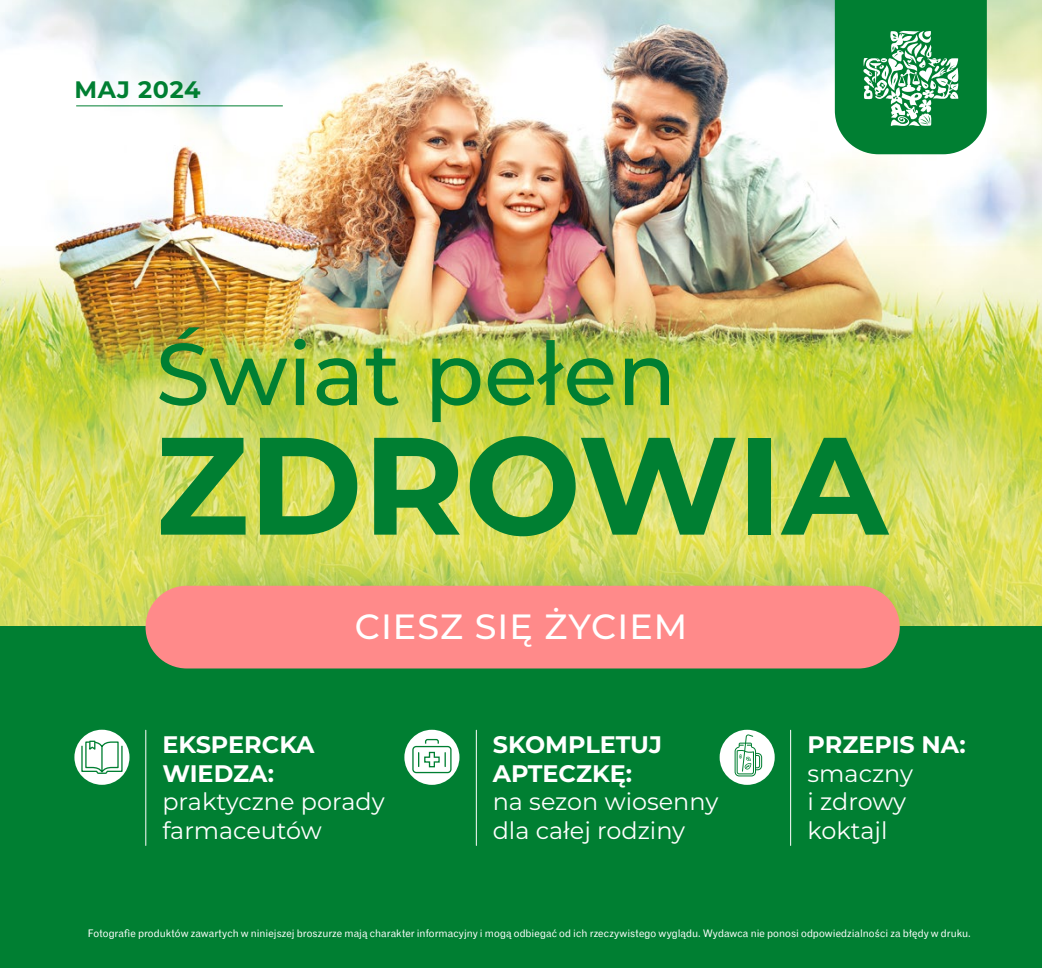
<style>
.page{position:relative;width:1042px;height:968px;background:#fff}
.page>*{position:absolute;margin:0;border:0;box-sizing:border-box;transform-origin:0 0}
.t1{font:700 138.25px "Montserrat";color:#007f32}
.t2{font:500 87.5px "Montserrat";color:#007f32}
.t3{font:500 35px "Montserrat";letter-spacing:.03em;color:#fff}
.t4{font:23.97px/28.7px "Montserrat";color:#fff}
.t5{font:700 23.97px/28.7px "Montserrat";color:#fff}
.t6{font:700 23.8px "Montserrat";letter-spacing:.03em;color:#007f32}
.t7{font:10.5px "Gothic 720 EU";letter-spacing:.005em;color:#fff}
</style>
<div class="page">
<img style="left:0;top:0;width:1042px;height:246px">
<img style="left:0;top:246px;width:1042px;height:380px">
<svg style="left:835px;top:0;width:152px;height:154px;background:#2c9555"></svg>
<div style="left:0;top:626px;width:1042px;height:341px;background:#007f32"></div>
<div style="left:117px;top:541px;width:840px;height:171px;background:#007f32;opacity:.34"></div>
<div style="left:146px;top:585px;width:754px;height:83px;background:#ff8a8a;border-radius:41px"></div>
<hr style="left:76px;top:105px;width:207px;height:1px;background:#007f32">
<hr style="left:145px;top:730px;width:1px;height:115px;background:#fff">
<hr style="left:476px;top:730px;width:1px;height:115px;background:#fff">
<hr style="left:790px;top:730px;width:1px;height:115px;background:#fff">
<div style="left:404px;top:729px;width:55px;height:55px;background:#fff;border-radius:50%"></div>
<svg style="left:412px;top:738px;width:40px;height:35px"></svg>
<div style="left:74px;top:729px;width:55px;height:55px;background:#fff;border-radius:50%"></div>
<svg style="left:81px;top:739px;width:42px;height:35px"></svg>
<div style="left:719px;top:729px;width:56px;height:55px;background:#fff;border-radius:50%"></div>
<svg style="left:734px;top:734px;width:28px;height:42px"></svg>
<h3 class="t6" style="left:74px;top:72px;width:128px">MAJ 2024</h3>
<h2 class="t2" style="left:156px;top:313px;width:522px">Świat pełen</h2>
<h1 class="t1" style="left:156px;top:386px;width:734px">ZDROWIA</h1>
<h3 class="t3" style="left:355px;top:602px;width:334px">CIESZ SIĘ ŻYCIEM</h3>
<h3 class="t5" style="left:162px;top:728px;width:154px">EKSPERCKA<br>WIEDZA:</h3>
<h3 class="t4" style="left:162px;top:786px;width:224px">praktyczne porady farmaceutów</h3>
<h3 class="t5" style="left:493px;top:728px;width:171px">SKOMPLETUJ<br>APTECZKĘ:</h3>
<h3 class="t4" style="left:493px;top:786px;width:227px">na sezon wiosenny dla całej rodziny</h3>
<h3 class="t5" style="left:807px;top:728px;width:160px">PRZEPIS NA:</h3>
<h3 class="t4" style="left:807px;top:757px;width:107px">smaczny i zdrowy koktajl</h3>
<p class="t7" style="left:88px;top:927px;width:884px">Fotografie produktów zawartych w niniejszej broszurze mają charakter informacyjny i mogą odbiegać od ich rzeczywistego wyglądu. Wydawca nie ponosi odpowiedzialności za błędy w druku.</p>
</div>
